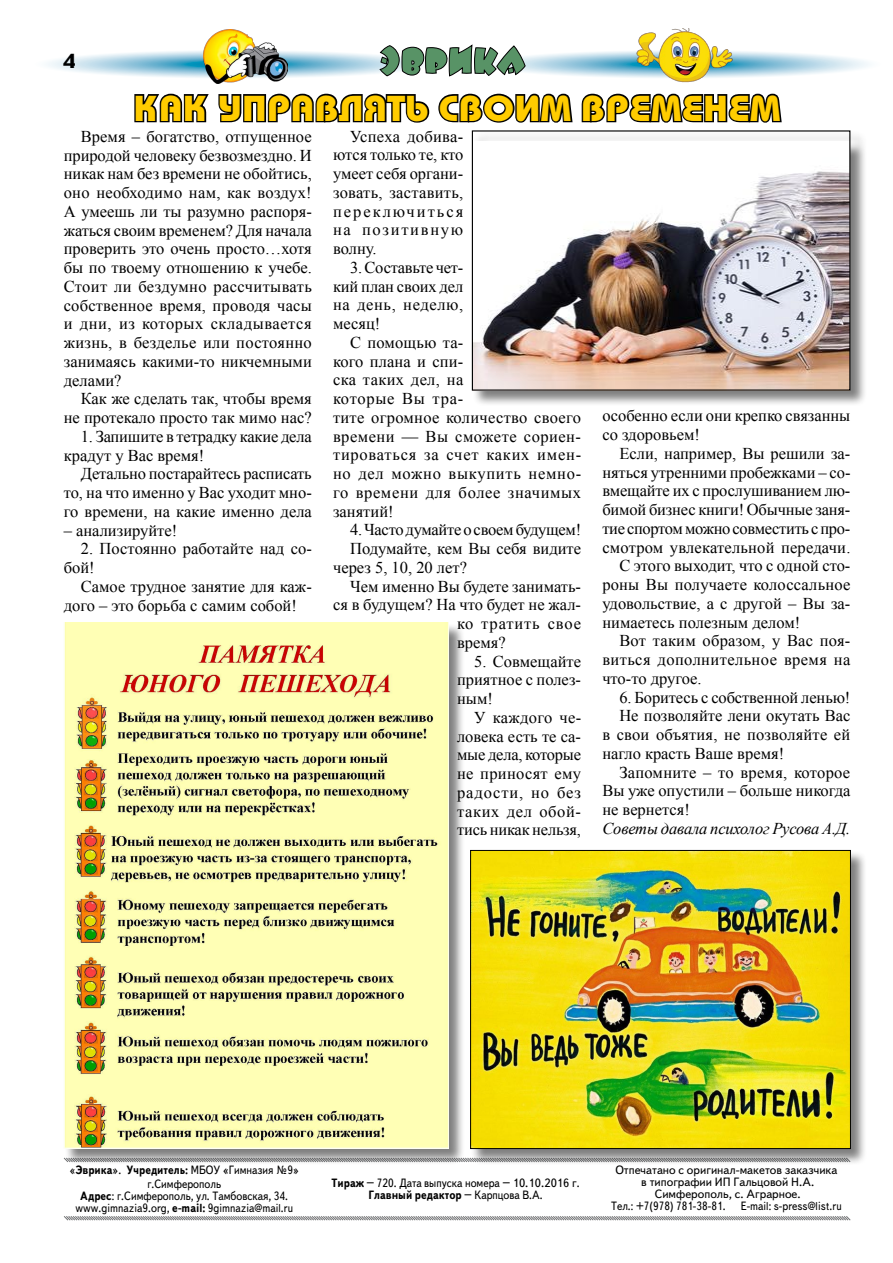
<style>
.page{position:relative;width:893px;height:1263px;background:#fff}
.page>*{position:absolute;margin:0;border:0;box-sizing:border-box;transform-origin:0 0}
.t1{font:700 36px "Bauhaus C";color:#fc0;scale:1.1 1}
.t2{font:700 19.5px "Text Book C";color:#000;scale:1.2 1}
.t3{font:16.5px/18.8px "Times New Roman";color:#000;text-align:justify}
.t4{font:16.5px/18.8px "Times New Roman";letter-spacing:.03em;color:#000}
.t5{font:16.5px "Times New Roman";letter-spacing:-.02em;color:#000}
.t6{font:italic 16.5px "Times New Roman";letter-spacing:-.01em;color:#000}
.t7{font:16.5px "Times New Roman";letter-spacing:.025em;color:#000}
.t8{font:16.5px "Times New Roman";letter-spacing:.05em;color:#000}
.t9{font:12px/12px "Text Book C";color:#000;text-align:center;scale:.9 1}
.t10{font:12px "Text Book C";color:#000}
.s1{font-weight:700}
</style>
<div class="page">
<svg style="left:783px;top:53px;width:85px;height:23px"></svg>
<svg style="left:48px;top:49px;width:156px;height:29px"></svg>
<img style="left:204px;top:29px;width:68px;height:55px">
<img style="left:638px;top:28px;width:70px;height:16px">
<svg style="left:64px;top:1216px;width:787px;height:5px;background:#b8b9ba"></svg>
<div style="left:64px;top:623px;width:408px;height:548px;background:#000;opacity:.5"></div>
<img style="left:64px;top:622px;width:385px;height:527px">
<svg style="left:134px;top:93px;width:75px;height:30px"></svg>
<svg style="left:217px;top:44px;width:566px;height:79px"></svg>
<div style="left:472px;top:131px;width:402px;height:283px;background:#000;opacity:.5"></div>
<img style="left:474px;top:142px;width:374px;height:247px">
<div style="left:472px;top:130px;width:378px;height:261px;border:1px solid #000"></div>
<div style="left:470px;top:850px;width:404px;height:322px;background:#000;opacity:.5"></div>
<img style="left:472px;top:852px;width:377px;height:295px">
<div style="left:470px;top:850px;width:381px;height:299px;border:1px solid #000"></div>
<p class="t2" style="left:63px;top:50px;width:12px">4</p>
<h1 class="t1" style="left:133px;top:88px;width:590px">Как управлять своим временем</h1>
<p class="t3" style="left:64px;top:127px;width:250px;text-indent:17px">Время – богатство, отпущенное природой человеку безвозмездно. И никак нам без времени не обойтись, оно необходимо нам, как воздух!<br>А умеешь ли ты разумно распоря&shy;жаться своим временем? Для начала проверить это очень просто…хотя бы по твоему отношению к учебе.<br>Стоит ли бездумно рассчитывать собственное время, проводя часы и дни, из которых складывается жизнь, в безделье или постоянно занимаясь какими-то никчемными делами?</p>
<p class="t3" style="left:64px;top:389px;width:250px;text-align:right">Как же сделать так, чтобы время не протекало просто так мимо нас?</p>
<p class="t3" style="left:64px;top:427px;width:249px;text-indent:17px">1. Запишите в тетрадку какие дела крадут у Вас время!</p>
<p class="t3" style="left:64px;top:464px;width:250px;text-indent:17px">Детально постарайтесь расписать то, на что именно у Вас уходит мно&shy;го времени, на какие именно дела</p>
<p class="t3" style="left:64px;top:520px;width:115px">– анализируйте!</p>
<p class="t3" style="left:64px;top:539px;width:250px;text-indent:17px">2. Постоянно работайте над со&shy;бой!</p>
<p class="t3" style="left:64px;top:577px;width:250px;text-indent:17px">Самое трудное занятие для каж&shy;дого – это борьба с самим собой!</p>
<p class="t3" style="left:333px;top:127px;width:132px;text-indent:17px">Успеха добива&shy;ются только те, кто умеет себя органи&shy;зовать, заставить, переключиться на позитивную волну.</p>
<p class="t3" style="left:333px;top:258px;width:132px;text-indent:17px">3. Составьте чет&shy;кий план своих дел на день, неделю, месяц!</p>
<p class="t4" style="left:333px;top:333px;width:250px;text-indent:17px">С помощью та-<br>кого плана и спи-<br>ска таких дел, на<br>которые Вы тра-<br>тите огромное количество своего времени — Вы сможете сориен&shy;тироваться за счет каких имен&shy;но дел можно выкупить немно&shy;го времени для более значимых занятий!</p>
<p class="t5" style="left:350px;top:519px;width:233px">4. Часто думайте о своем будущем!</p>
<p class="t3" style="left:350px;top:539px;width:233px">Подумайте, кем Вы себя видите</p>
<p class="t3" style="left:333px;top:558px;width:136px">через 5, 10, 20 лет?</p>
<p class="t3" style="left:350px;top:576px;width:233px">Чем именно Вы будете занимать-</p>
<p class="t3" style="left:333px;top:595px;width:250px">ся в будущем? На что будет не жал-</p>
<p class="t8" style="left:457px;top:612px;width:125px">ко тратить свое</p>
<p class="t3" style="left:457px;top:633px;width:50px">время?</p>
<p class="t3" style="left:457px;top:651px;width:126px;text-indent:17px">5. Совмещайте приятное с полез&shy;ным!</p>
<p class="t3" style="left:457px;top:708px;width:126px;text-indent:17px">У каждого че&shy;ловека есть те са&shy;мые дела, которые не приносят ему радости, но без таких дел обой&shy;тись никак нельзя,</p>
<p class="t3" style="left:602px;top:406px;width:249px">особенно если они крепко связанны со здоровьем!</p>
<p class="t3" style="left:619px;top:444px;width:232px">Если, например, Вы решили за-</p>
<p class="t3" style="left:602px;top:462px;width:250px">няться утренними пробежками – со-</p>
<p class="t3" style="left:602px;top:481px;width:250px">вмещайте их с прослушиванием лю-</p>
<p class="t3" style="left:602px;top:500px;width:249px">бимой бизнес книги! Обычные заня-</p>
<p class="t5" style="left:602px;top:517px;width:249px">тие спортом можно совместить с про-</p>
<p class="t3" style="left:602px;top:537px;width:250px">смотром увлекательной передачи.</p>
<p class="t3" style="left:619px;top:556px;width:233px">С этого выходит, что с одной сто-</p>
<p class="t3" style="left:602px;top:575px;width:249px">роны Вы получаете колоссальное</p>
<p class="t3" style="left:602px;top:594px;width:250px">удовольствие, а с другой – Вы за-</p>
<p class="t3" style="left:602px;top:612px;width:199px">нимаетесь полезным делом!</p>
<p class="t3" style="left:619px;top:631px;width:233px">Вот таким образом, у Вас поя-</p>
<p class="t7" style="left:602px;top:648px;width:250px">виться дополнительное время на</p>
<p class="t3" style="left:602px;top:669px;width:101px">что-то другое.</p>
<p class="t3" style="left:619px;top:687px;width:233px">6. Боритесь с собственной ленью!</p>
<p class="t3" style="left:619px;top:706px;width:233px">Не позволяйте лени окутать Вас</p>
<p class="t3" style="left:602px;top:725px;width:249px">в свои объятия, не позволяйте ей</p>
<p class="t3" style="left:602px;top:744px;width:183px">нагло красть Ваше время!</p>
<p class="t3" style="left:619px;top:762px;width:232px">Запомните – то время, которое</p>
<p class="t3" style="left:602px;top:781px;width:250px">Вы уже опустили – больше никогда</p>
<p class="t3" style="left:602px;top:800px;width:89px">не вернется!</p>
<p class="t6" style="left:602px;top:817px;width:250px">Советы давала психолог Русова А.Д.</p>
<p class="t9" style="left:70px;top:1163px;width:256px;line-height:13.5px">«<span class="s1">Эврика</span>». <span class="s1">Учредитель:</span> МБОУ «Гимназия №9» г.Симферополь</p>
<p class="t9" style="left:75px;top:1190px;width:243px"><span class="s1">Адрес</span>: г.Симферополь, ул. Тамбовская, 34. www.gimnazia9.org, <span class="s1">e-mail:</span> 9gimnazia@mail.ru</p>
<p class="t9" style="left:331px;top:1177px;width:278px"><span class="s1">Тираж –</span> 720. Дата выпуска номера – 10.10.2016 г.<br><span class="s1">Главный редактор –</span> Карпцова В.А.</p>
<p class="t10" style="left:615px;top:1163px;width:224px">Отпечатано с оригинал-макетов заказчика</p>
<p class="t10" style="left:641px;top:1175px;width:175px">в типографии ИП Гальцовой Н.А.</p>
<p class="t10" style="left:655px;top:1187px;width:148px">Симферополь, с. Аграрное.</p>
<p class="t9" style="left:611px;top:1200px;width:129px">Тел.: +7(978) 781-38-81.</p>
<p class="t9" style="left:741px;top:1200px;width:114px">E-mail: s-press@list.ru</p>
</div>
